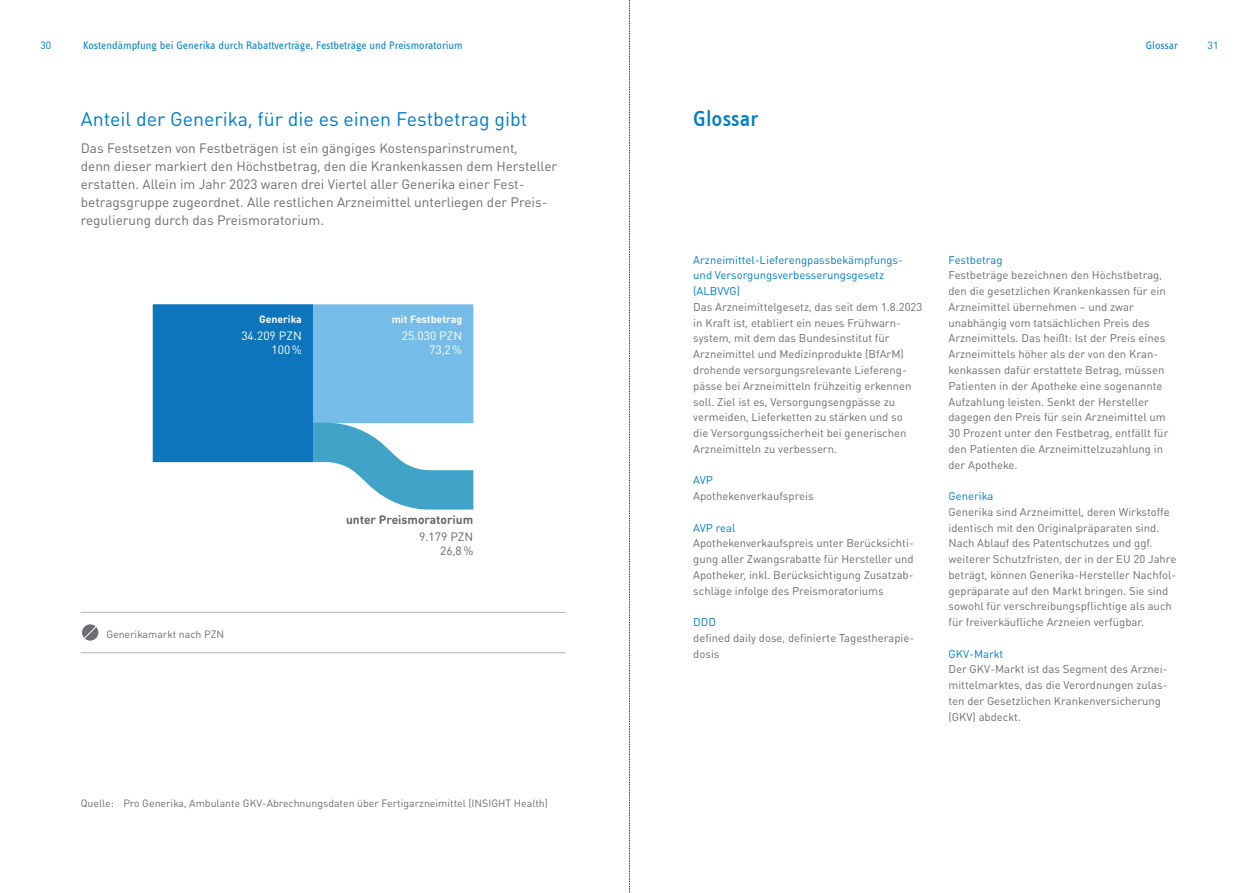
<style>
.page{position:relative;width:1259px;height:893px;background:#fff}
.page>*{position:absolute;margin:0;border:0;box-sizing:border-box;transform-origin:0 0}
.Head_Infotext{font:500 22.5px "Info Text";color:#007ec5}
.Head_Grafik{font:19.5px "DIN Round OT";color:#007ec5}
.Sub_Grafik{font:13.5px/18px "DIN Round OT";color:#6c6d70}
.Grafik_7_links{font:700 12px/16.5px "DIN Round OT";color:#646767;text-align:right}
.Grafik_7_links-2{font:12px "DIN Round OT";color:#fff}
.Grafik_7_links-3{font:12px "DIN Round OT";color:#646767}
.Glossar{font:11.25px/15.8px "DIN Round OT";color:#6c6d70}
.Glossar-2{font:11.25px/15.8px "DIN Round OT";color:#007ec5}
.Kolumne_rechts{font:11.25px "Info Text Regular Tf";color:#007ec5}
.Kolumne_links{font:11.25px "Info Text Regular Tf";color:#007ec5}
.Quelle{font:10.5px "DIN Round OT";color:#6c6d70}
.Grafik_7_links-4{font:700 10.5px "DIN Round OT";color:#fff}
.Grafik_7_links-5{font:10.5px "DIN Round OT";color:#6c6d70}
.t1{font:10.5px "DIN Round OT";color:#007ec5}
.s1{font-weight:400}
</style>
<div class="page">
<hr style="left:81px;top:612px;width:485px;height:1px;background:#b2b3b7">
<hr style="left:81px;top:652px;width:485px;height:1px;background:#b2b3b7">
<svg style="left:82px;top:624px;width:16px;height:17px"></svg>
<svg style="left:83px;top:625px;width:14px;height:14px"></svg>
<div style="left:153px;top:305px;width:160px;height:157px;background:#0c75bb"></div>
<div style="left:313px;top:305px;width:160px;height:118px;background:#75bce9"></div>
<svg style="left:313px;top:422px;width:160px;height:88px"></svg>
<svg style="left:629px;top:0;width:1px;height:893px"></svg>
<p class="t1" style="left:40px;top:38px;width:12px">30</p>
<p class="Kolumne_rechts" style="left:83px;top:39px;width:381px">Kostendämpfung bei Generika durch Rabattverträge, Festbeträge und Preismoratorium</p>
<p class="Kolumne_links" style="left:1145px;top:39px;width:34px">Glossar</p>
<p class="t1" style="left:1207px;top:38px;width:12px">31</p>
<p class="Head_Grafik" style="left:81px;top:107px;width:448px">Anteil der Generika, für die es einen Festbetrag gibt</p>
<p class="Sub_Grafik" style="left:81px;top:139px;width:478px">Das Festsetzen von Festbeträgen ist ein gängiges Kostensparinstrument,<br>denn dieser markiert den Höchstbetrag, den die Krankenkassen dem Hersteller erstatten. Allein im Jahr 2023 waren drei Viertel aller Generika einer Fest&shy;betragsgruppe zugeordnet. Alle restlichen Arzneimittel unterliegen der Preis&shy;regulierung durch das Preismoratorium.</p>
<p class="Grafik_7_links-4" style="left:259px;top:313px;width:44px">Generika</p>
<p class="Grafik_7_links-2" style="left:241px;top:328px;width:62px">34.209 PZN</p>
<p class="Grafik_7_links-2" style="left:272px;top:343px;width:32px">100%</p>
<p class="Grafik_7_links-4" style="left:392px;top:313px;width:72px">mit Festbetrag</p>
<p class="Grafik_7_links-2" style="left:402px;top:328px;width:62px">25.030 PZN</p>
<p class="Grafik_7_links-2" style="left:429px;top:343px;width:35px">73,2%</p>
<p class="Grafik_7_links-5" style="left:106px;top:627px;width:119px">Generikamarkt nach PZN</p>
<p class="Grafik_7_links" style="left:346px;top:511px;width:129px">unter Preismoratorium<br><span class="s1">9.179 PZN</span></p>
<p class="Grafik_7_links-3" style="left:440px;top:543px;width:35px">26,8%</p>
<p class="Quelle" style="left:81px;top:797px;width:469px">Quelle: Pro Generika, Ambulante GKV-Abrechnungsdaten über Fertigarzneimittel (INSIGHT Health)</p>
<p class="Head_Infotext" style="left:693px;top:106px;width:67px">Glossar</p>
<p class="Glossar-2" style="left:693px;top:252px;width:211px">Arzneimittel-Lieferengpassbekämpfungs&shy;und Versorgungsverbesserungsgesetz (ALBVVG)</p>
<p class="Glossar" style="left:693px;top:299px;width:230px">Das Arzneimittelgesetz, das seit dem 1.8.2023 in Kraft ist, etabliert ein neues Frühwarn&shy;system, mit dem das Bundesinstitut für Arzneimittel und Medizinprodukte (BfArM) drohende versorgungsrelevante Liefereng&shy;pässe bei Arzneimitteln frühzeitig erkennen soll. Ziel ist es, Versorgungsengpässe zu vermeiden, Lieferketten zu stärken und so<br>die Versorgungssicherheit bei generischen Arzneimitteln zu verbessern.</p>
<p class="Glossar-2" style="left:693px;top:472px;width:21px">AVP</p>
<p class="Glossar" style="left:693px;top:488px;width:122px">Apothekenverkaufspreis</p>
<p class="Glossar-2" style="left:693px;top:519px;width:44px">AVP real</p>
<p class="Glossar" style="left:693px;top:535px;width:222px">Apothekenverkaufspreis unter Berücksichti&shy;gung aller Zwangsrabatte für Hersteller und</p>
<p class="Glossar" style="left:693px;top:567px;width:222px">Apotheker, inkl. Berücksichtigung Zusatzab&shy;schläge infolge des Preismoratoriums</p>
<p class="Glossar-2" style="left:693px;top:614px;width:24px">DDD</p>
<p class="Glossar" style="left:693px;top:630px;width:222px">defined daily dose, definierte Tagestherapie&shy;dosis</p>
<p class="Glossar-2" style="left:948px;top:252px;width:55px">Festbetrag</p>
<p class="Glossar" style="left:948px;top:267px;width:215px">Festbeträge bezeichnen den Höchstbetrag,</p>
<p class="Glossar" style="left:948px;top:283px;width:219px">den die gesetzlichen Krankenkassen für ein</p>
<p class="Glossar" style="left:948px;top:299px;width:221px">Arzneimittel übernehmen – und zwar unabhängig vom tatsächlichen Preis des Arzneimittels. Das heißt: Ist der Preis eines Arzneimittels höher als der von den Kran&shy;kenkassen dafür erstattete Betrag, müssen Patienten in der Apotheke eine sogenannte Aufzahlung leisten. Senkt der Hersteller dagegen den Preis für sein Arzneimittel um 30 Prozent unter den Festbetrag, entfällt für den Patienten die Arzneimittelzuzahlung in der Apotheke.</p>
<p class="Glossar-2" style="left:948px;top:488px;width:46px">Generika</p>
<p class="Glossar" style="left:948px;top:504px;width:229px">Generika sind Arzneimittel, deren Wirkstoffe identisch mit den Originalpräparaten sind.<br>Nach Ablauf des Patentschutzes und ggf. weiterer Schutzfristen, der in der EU 20 Jahre beträgt, können Generika-Hersteller Nachfol&shy;gepräparate auf den Markt bringen. Sie sind sowohl für verschreibungspflichtige als auch für freiverkäufliche Arzneien verfügbar.</p>
<p class="Glossar-2" style="left:948px;top:645px;width:56px">GKV-Markt</p>
<p class="Glossar" style="left:948px;top:661px;width:221px">Der GKV-Markt ist das Segment des Arznei&shy;mittelmarktes, das die Verordnungen zulas&shy;ten der Gesetzlichen Krankenversicherung (GKV) abdeckt.</p>
</div>
